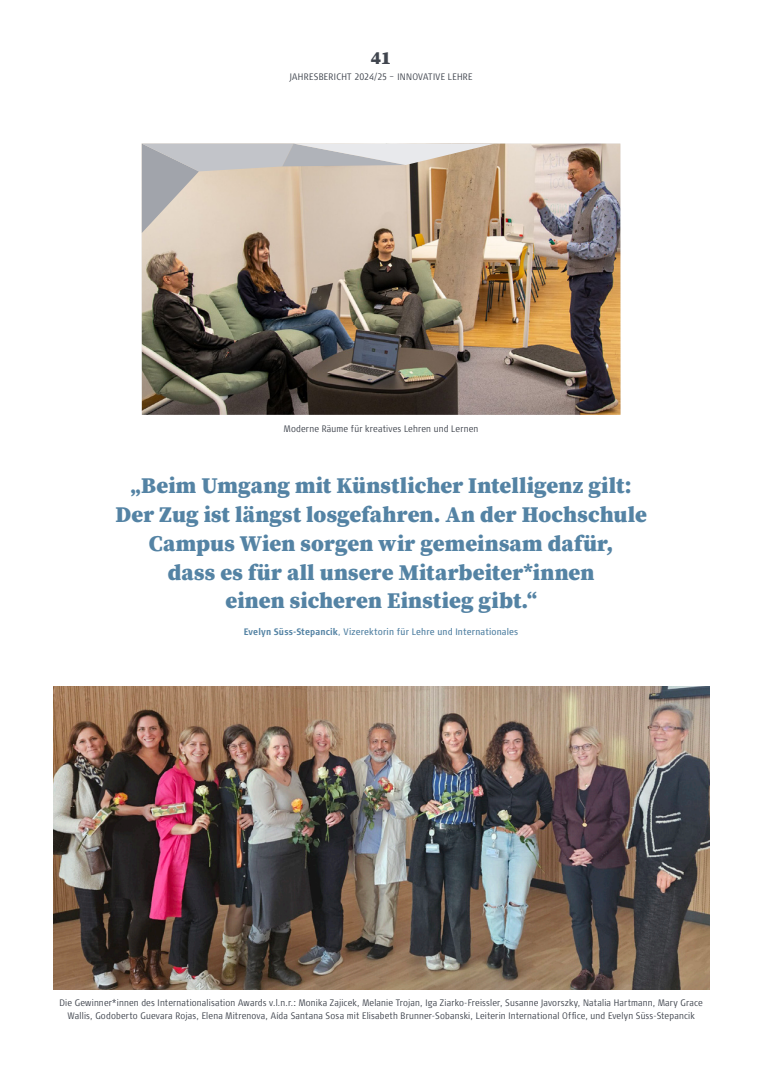
<style>
.page{position:relative;width:773px;height:1085px;background:#fff}
.page>*{position:absolute;margin:0;border:0;box-sizing:border-box;transform-origin:0 0}
.t1{font:900 22.5px/28.8px "Source Serif Pro";letter-spacing:.005em;color:#5483a4;text-align:center}
.t2{font:900 18.75px "Source Serif Pro";color:#40454e}
.t3{font:300 condensed 9.38px/12.5px "Signa OT";letter-spacing:.02em;color:#40454e;text-align:center}
.t4{font:condensed 9.38px "Signa OT";letter-spacing:.02em;color:#5483a4}
.s1{font-weight:700}
</style>
<div class="page">
<img style="left:142px;top:144px;width:478px;height:271px">
<img style="left:53px;top:687px;width:656px;height:302px">
<svg style="left:142px;top:144px;width:352px;height:89px;background:#c9baac"></svg>
<h2 class="t2" style="left:371px;top:47px;width:22px">41</h2>
<p class="t3" style="left:290px;top:70px;width:184px">JAHRESBERICHT 2024/25 – INNOVATIVE LEHRE</p>
<p class="t3" style="left:284px;top:422px;width:196px">Moderne Räume für kreatives Lehren und Lernen</p>
<h1 class="t1" style="left:115px;top:472px;width:533px">„Beim Umgang mit Künstlicher Intelligenz gilt:<br>Der Zug ist längst losgefahren. An der Hochschule Campus Wien sorgen wir gemeinsam dafür,<br>dass es für all unsere Mitarbeiter*innen<br>einen sicheren Einstieg gibt.“</h1>
<p class="t4" style="left:244px;top:626px;width:276px"><span class="s1">Evelyn Süss-Stepancik</span>, Vizerektorin für Lehre und Internationales</p>
<p class="t3" style="left:59px;top:996px;width:644px">Die Gewinner*innen des Internationalisation Awards v.l.n.r.: Monika Zajicek, Melanie Trojan, Iga Ziarko-Freissler, Susanne Javorszky, Natalia Hartmann, Mary Grace<br>Wallis, Godoberto Guevara Rojas, Elena Mitrenova, Aída Santana Sosa mit Elisabeth Brunner-Sobanski, Leiterin International Office, und Evelyn Süss-Stepancik</p>
</div>
